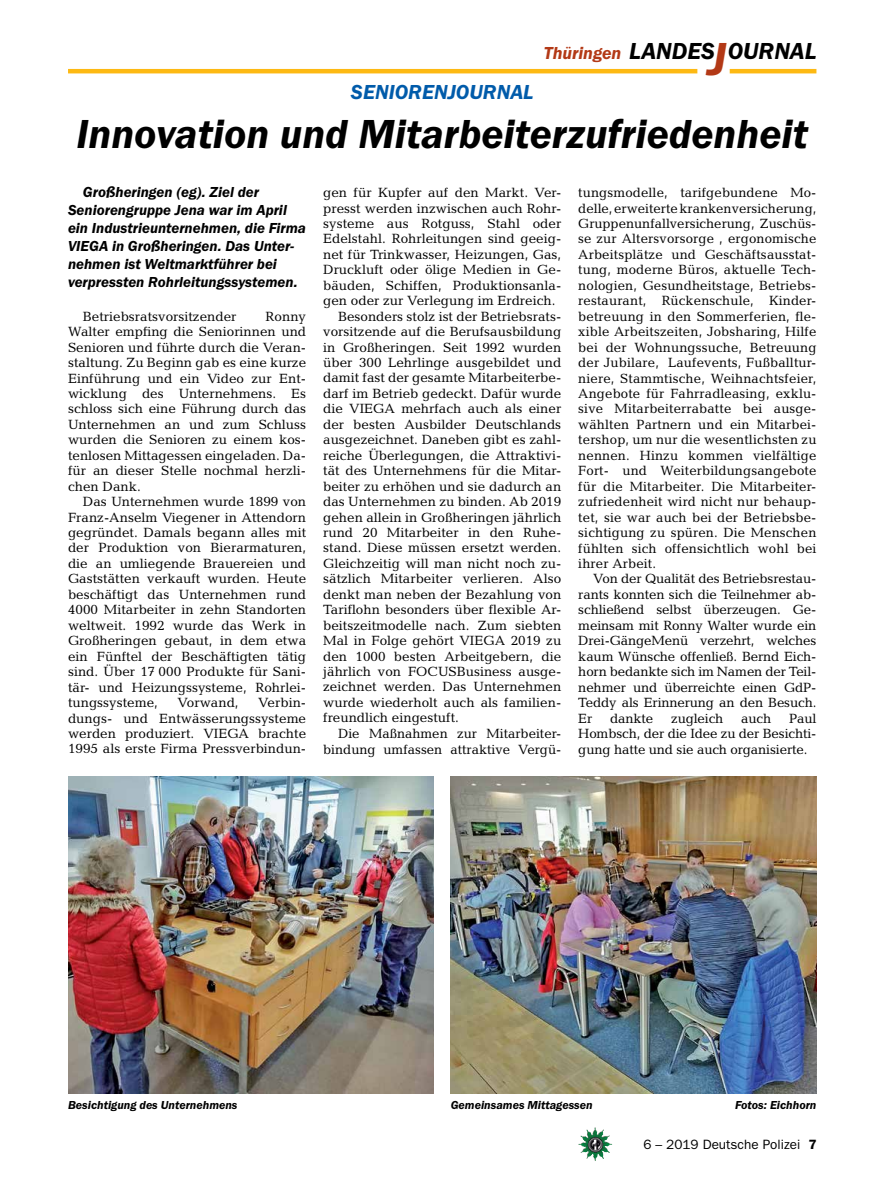
<style>
.page{position:relative;width:893px;height:1191px;background:#fff}
.page>*{position:absolute;margin:0;border:0;box-sizing:border-box;transform-origin:0 0}
.t1{font:italic 600 42px "Franklin Gothic Itc T";color:#000}
.t2{font:italic 600 24px "Franklin Gothic Itc T";color:#000}
.t3{font:italic 600 21px "Franklin Gothic Itc T";color:#005baa}
.t4{font:italic 600 18px "Franklin Gothic Itc T";color:#b33916}
.t5{font:italic 600 15px/18px "Franklin Gothic Itc T";color:#000}
.t6{font:13.5px/15.5px "Candida";color:#000;text-align:justify}
.t7{font:13.5px "Franklin Gothic";color:#000}
.t8{font:italic 600 12px "Franklin Gothic Itc T";color:#000}
.s1{font-size:48px;color:#b33916}
.s2{font-weight:600}
</style>
<div class="page">
<img style="left:578px;top:1127px;width:17px;height:25px">
<hr style="left:730px;top:69px;width:86px;height:4px;background:#fdb913">
<hr style="left:68px;top:69px;width:629px;height:4px;background:#fdb913">
<img style="left:68px;top:776px;width:366px;height:317px">
<img style="left:451px;top:776px;width:365px;height:317px">
<h3 class="t3" style="left:351px;top:80px;width:26px">Seniorenjournal</h3>
<h3 class="t4" style="left:544px;top:42px;width:79px">Thüringen</h3>
<h2 class="t2" style="left:629px;top:37px;width:189px">LANDES<span class="s1">J</span>OURNAL</h2>
<h1 class="t1" style="left:76px;top:109px;width:733px">Innovation und Mitarbeiterzufriedenheit</h1>
<p class="t5" style="left:68px;top:183px;width:240px;text-indent:15px">Großheringen (eg). Ziel der Seniorengruppe Jena war im April ein Industrieunternehmen, die Firma VIEGA in Großheringen. Das Unter&shy;nehmen ist Weltmarktführer bei verpressten Rohrleitungssystemen.</p>
<p class="t6" style="left:83px;top:308px;width:155px">Betriebsratsvorsitzender</p>
<p class="t6" style="left:323px;top:185px;width:240px">gen für Kupfer auf den Markt. Ver-</p>
<p class="t6" style="left:323px;top:200px;width:240px">presst werden inzwischen auch Rohr-</p>
<p class="t6" style="left:323px;top:216px;width:240px">systeme aus Rotguss, Stahl oder</p>
<p class="t6" style="left:323px;top:231px;width:240px">Edelstahl. Rohrleitungen sind geeig-</p>
<p class="t6" style="left:323px;top:246px;width:240px">net für Trinkwasser, Heizungen, Gas,</p>
<p class="t6" style="left:323px;top:262px;width:240px">Druckluft oder ölige Medien in Ge-</p>
<p class="t6" style="left:323px;top:277px;width:240px">bäuden, Schiffen, Produktionsanla-</p>
<p class="t6" style="left:323px;top:293px;width:234px">gen oder zur Verlegung im Erdreich.</p>
<p class="t6" style="left:338px;top:308px;width:225px">Besonders stolz ist der Betriebsrats-</p>
<p class="t6" style="left:323px;top:324px;width:240px">vorsitzende auf die Berufsausbildung</p>
<p class="t6" style="left:323px;top:339px;width:240px">in Großheringen. Seit 1992 wurden</p>
<p class="t6" style="left:323px;top:355px;width:240px">über 300 Lehrlinge ausgebildet und</p>
<p class="t6" style="left:323px;top:370px;width:240px">damit fast der gesamte Mitarbeiterbe-</p>
<p class="t6" style="left:323px;top:385px;width:240px">darf im Betrieb gedeckt. Dafür wurde</p>
<p class="t6" style="left:323px;top:401px;width:240px">die VIEGA mehrfach auch als einer</p>
<p class="t6" style="left:323px;top:416px;width:240px">der besten Ausbilder Deutschlands</p>
<p class="t6" style="left:323px;top:432px;width:240px">ausgezeichnet. Daneben gibt es zahl-</p>
<p class="t6" style="left:323px;top:447px;width:240px">reiche Überlegungen, die Attraktivi-</p>
<p class="t6" style="left:323px;top:463px;width:240px">tät des Unternehmens für die Mitar-</p>
<p class="t6" style="left:323px;top:478px;width:240px">beiter zu erhöhen und sie dadurch an</p>
<p class="t6" style="left:323px;top:494px;width:240px">das Unternehmen zu binden. Ab 2019</p>
<p class="t6" style="left:323px;top:509px;width:240px">gehen allein in Großheringen jährlich</p>
<p class="t6" style="left:323px;top:524px;width:240px">rund 20 Mitarbeiter in den Ruhe-</p>
<p class="t6" style="left:323px;top:540px;width:240px">stand. Diese müssen ersetzt werden.</p>
<p class="t6" style="left:323px;top:555px;width:240px">Gleichzeitig will man nicht noch zu-</p>
<p class="t6" style="left:323px;top:571px;width:240px">sätzlich Mitarbeiter verlieren. Also</p>
<p class="t6" style="left:323px;top:586px;width:240px">denkt man neben der Bezahlung von</p>
<p class="t6" style="left:323px;top:602px;width:240px">Tariflohn besonders über flexible Ar-</p>
<p class="t6" style="left:323px;top:617px;width:240px">beitszeitmodelle nach. Zum siebten</p>
<p class="t6" style="left:323px;top:633px;width:240px">Mal in Folge gehört VIEGA 2019 zu</p>
<p class="t6" style="left:323px;top:648px;width:240px">den 1000 besten Arbeitgebern, die</p>
<p class="t6" style="left:323px;top:663px;width:240px">jährlich von FOCUSBusiness ausge-</p>
<p class="t6" style="left:323px;top:679px;width:240px">zeichnet werden. Das Unternehmen</p>
<p class="t6" style="left:323px;top:694px;width:240px">wurde wiederholt auch als familien-</p>
<p class="t6" style="left:323px;top:710px;width:137px">freundlich eingestuft.</p>
<p class="t6" style="left:338px;top:725px;width:225px">Die Maßnahmen zur Mitarbeiter-</p>
<p class="t6" style="left:323px;top:741px;width:240px">bindung umfassen attraktive Vergü-</p>
<p class="t6" style="left:578px;top:185px;width:240px">tungsmodelle, tarifgebundene Mo&shy;delle, erweiterte krankenversicherung, Gruppenunfallversicherung, Zuschüs&shy;se zur Altersvorsorge , ergonomische Arbeitsplätze und Geschäftsausstat&shy;tung, moderne Büros, aktuelle Tech&shy;nologien, Gesundheitstage, Betriebs&shy;restaurant, Rückenschule, Kinder&shy;betreuung in den Sommerferien, fle&shy;xible Arbeitszeiten, Jobsharing, Hilfe bei der Wohnungssuche, Betreuung der Jubilare, Laufevents, Fußballtur&shy;niere, Stammtische, Weihnachtsfeier, Angebote für Fahrradleasing, exklu&shy;sive Mitarbeiterrabatte bei ausge&shy;wählten Partnern und ein Mitarbei&shy;tershop, um nur die wesentlichsten zu nennen. Hinzu kommen vielfältige Fort- und Weiterbildungsangebote für die Mitarbeiter. Die Mitarbeiter&shy;zufriedenheit wird nicht nur behaup&shy;tet, sie war auch bei der Betriebsbe&shy;sichtigung zu spüren. Die Menschen fühlten sich offensichtlich wohl bei ihrer Arbeit.</p>
<p class="t6" style="left:578px;top:571px;width:240px;text-indent:15px">Von der Qualität des Betriebsrestau&shy;rants konnten sich die Teilnehmer ab&shy;schließend selbst überzeugen. Ge&shy;meinsam mit Ronny Walter wurde ein Drei-GängeMenü verzehrt, welches kaum Wünsche offenließ. Bernd Eich&shy;horn bedankte sich im Namen der Teil&shy;nehmer und überreichte einen GdP-Teddy als Erinnerung an den Besuch.<br>Er</p>
<p class="t6" style="left:68px;top:308px;width:240px;text-indent:198px">Ronny Walter empfing die Seniorinnen und Senioren und führte durch die Veran&shy;staltung. Zu Beginn gab es eine kurze Einführung und ein Video zur Ent&shy;wicklung des Unternehmens. Es schloss sich eine Führung durch das Unternehmen an und zum Schluss wurden die Senioren zu einem kos&shy;tenlosen Mittagessen eingeladen. Da&shy;für an dieser Stelle nochmal herzli&shy;chen Dank.</p>
<p class="t6" style="left:68px;top:494px;width:240px;text-indent:15px">Das Unternehmen wurde 1899 von Franz-Anselm Viegener in Attendorn gegründet. Damals begann alles mit der Produktion von Bierarmaturen, die an umliegende Brauereien und Gaststätten verkauft wurden. Heute beschäftigt das Unternehmen rund 4000 Mitarbeiter in zehn Standorten weltweit. 1992 wurde das Werk in Großheringen gebaut, in dem etwa ein Fünftel der Beschäftigten tätig sind. Über 17 000 Produkte für Sani&shy;tär- und Heizungssysteme, Rohrlei&shy;tungssysteme,</p>
<p class="t6" style="left:68px;top:695px;width:240px;text-indent:190px">Verbin&shy;dungs- und Entwässerungssysteme werden produziert. VIEGA brachte 1995 als erste Firma Pressverbindun-</p>
<p class="t6" style="left:177px;top:695px;width:63px">Vorwand,</p>
<p class="t6" style="left:578px;top:710px;width:240px;text-indent:211px">Paul Hombsch, der die Idee zu der Besichti&shy;gung hatte und sie auch organisierte.</p>
<p class="t6" style="left:610px;top:710px;width:45px">dankte</p>
<p class="t6" style="left:671px;top:710px;width:54px">zugleich</p>
<p class="t6" style="left:741px;top:710px;width:32px">auch</p>
<p class="t8" style="left:68px;top:1098px;width:171px">Besichtigung des Unternehmens</p>
<p class="t8" style="left:451px;top:1098px;width:143px">Gemeinsames Mittagessen</p>
<p class="t8" style="left:735px;top:1098px;width:83px">Fotos: Eichhorn</p>
<p class="t7" style="left:643px;top:1136px;width:175px">6 – 2019 Deutsche Polizei <span class="s2">7</span></p>
</div>
